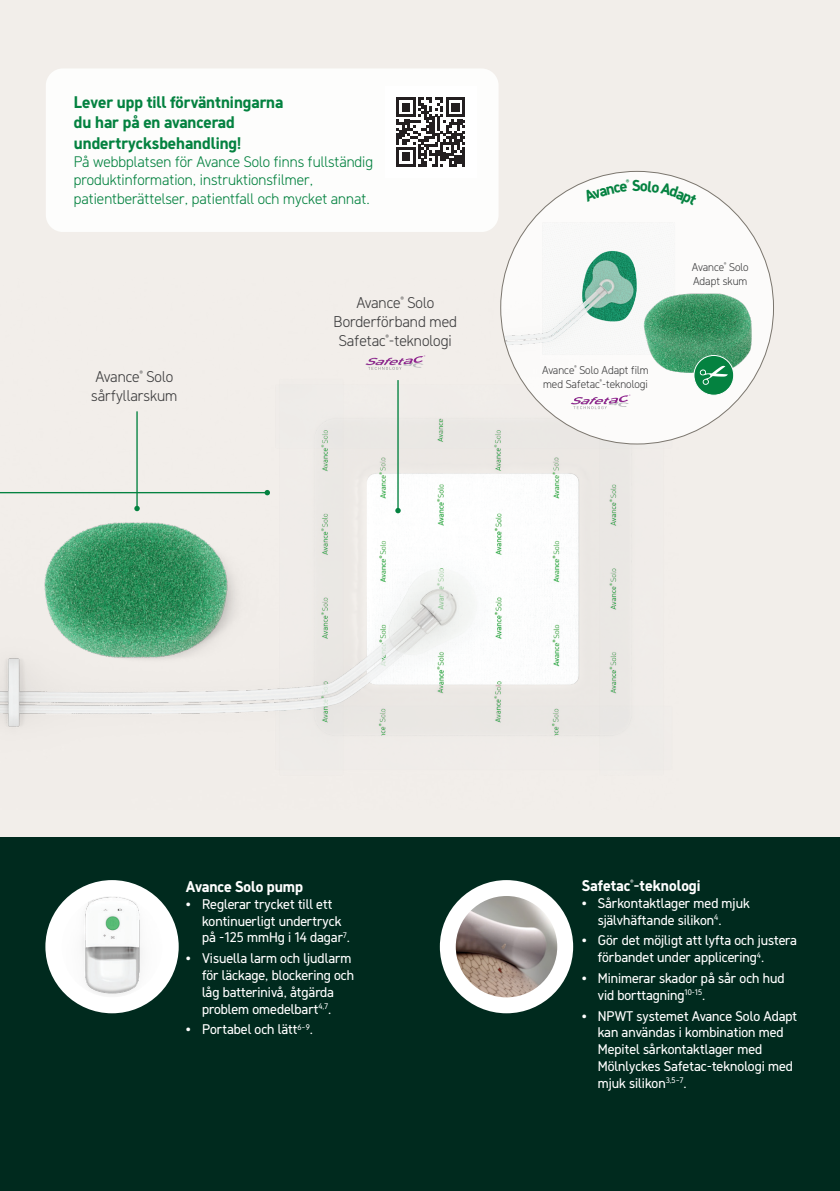
<style>
.page{position:relative;width:840px;height:1191px;background:#fff}
.page>*{position:absolute;margin:0;border:0;box-sizing:border-box;transform-origin:0 0}
.t1{font:700 16.8px/20.2px "Molnlycke Sans";color:#048240}
.t2{font:300 15.6px/18.6px "Molnlycke Sans";color:#3e3e3f;text-align:center}
.t3{font:700 15.6px "Molnlycke Sans";color:#fff}
.t4{font:300 15.2px/18.4px "Molnlycke Sans";color:#048240}
.t5{font:14px/16.8px "Molnlycke Sans";color:#fff}
.t6{font:300 11.4px/13.6px "Molnlycke Sans";color:#3e3e3f}
</style>
<div class="page">
<div style="left:0;top:0;width:839px;height:916px;background:#f2eeea"></div>
<img style="left:0;top:355px;width:647px;height:381px">
<div style="left:500px;top:171px;width:273px;height:273px;background:#fcfbfa;border-radius:50%"></div>
<img style="left:500px;top:171px;width:217px;height:273px">
<div style="left:46px;top:68px;width:452px;height:164px;background:#fdfdfc;border-radius:17px"></div>
<div style="left:0;top:837px;width:839px;height:354px;background:#002a1e"></div>
<hr style="left:0;top:492px;width:267px;height:1px;background:#048240">
<svg style="left:264px;top:490px;width:6px;height:5px"></svg>
<img style="left:22px;top:495px;width:237px;height:191px">
<hr style="left:397px;top:380px;width:1px;height:130px;background:#048240">
<svg style="left:395px;top:508px;width:5px;height:5px"></svg>
<hr style="left:136px;top:411px;width:2px;height:97px;background:#048240">
<svg style="left:134px;top:506px;width:6px;height:5px"></svg>
<div style="left:45px;top:880px;width:134px;height:133px;background:#fff;border-radius:50%"></div>
<img style="left:61px;top:896px;width:102px;height:101px;border-radius:51px">
<div style="left:439px;top:880px;width:134px;height:133px;background:#fff;border-radius:50%"></div>
<img style="left:455px;top:896px;width:102px;height:101px;border-radius:51px">
<img style="left:629px;top:289px;width:131px;height:93px">
<div style="left:693px;top:355px;width:40px;height:40px;background:#048240;border-radius:50%"></div>
<div style="left:693px;top:355px;width:40px;height:40px;border:1px solid #fff;border-radius:50%"></div>
<svg style="left:699px;top:366px;width:28px;height:19px"></svg>
<svg style="left:365px;top:355px;width:60px;height:15px"></svg>
<svg style="left:570px;top:394px;width:60px;height:15px"></svg>
<svg style="left:396px;top:98px;width:69px;height:69px"></svg>
<svg style="left:582px;top:180px;width:114px;height:26px"></svg>
<p class="t1" style="left:74px;top:92px;width:211px">Lever upp till förväntningarna du har på en avancerad undertrycksbehandling!</p>
<p class="t4" style="left:74px;top:152px;width:300px">På webbplatsen för Avance Solo finns fullständig produktinformation, instruktionsfilmer, patientberättelser, patientfall och mycket annat.</p>
<p class="t2" style="left:91px;top:367px;width:88px;text-align:left">Avance<sup>®</sup> Solo sårfyllarskum</p>
<p class="t2" style="left:333px;top:293px;width:125px">Avance<sup>®</sup> Solo<br>Borderförband med<br>Safetac<sup>®</sup>-teknologi</p>
<p class="t6" style="left:542px;top:363px;width:108px">Avance<sup>®</sup> Solo Adapt film med Safetac<sup>®</sup>-teknologi</p>
<p class="t6" style="left:691px;top:260px;width:58px">Avance<sup>®</sup> Solo<br>Adapt skum</p>
<p class="t3" style="left:186px;top:877px;width:119px">Avance Solo pump</p>
<p class="t5" style="left:202px;top:895px;width:149px;text-indent:-16px">• Reglerar trycket till ett kontinuerligt undertryck på -125 mmHg i 14 dagar<sup>7</sup>.</p>
<p class="t5" style="left:202px;top:949px;width:153px;text-indent:-16px">• Visuella larm och ljudlarm för läckage, blockering och låg batterinivå, åtgärda problem omedelbart<sup>4,7</sup>.</p>
<p class="t5" style="left:186px;top:1021px;width:128px">• Portabel och lätt<sup>6–9</sup>.</p>
<p class="t3" style="left:581px;top:876px;width:120px">Safetac<sup>®</sup>-teknologi</p>
<p class="t5" style="left:597px;top:894px;width:153px;text-indent:-16px">• Sårkontaktlager med mjuk självhäftande silikon<sup>4</sup>.</p>
<p class="t5" style="left:597px;top:932px;width:200px;text-indent:-16px">• Gör det möjligt att lyfta och justera förbandet under applicering<sup>4</sup>.</p>
<p class="t5" style="left:597px;top:969px;width:188px;text-indent:-16px">• Minimerar skador på sår och hud vid borttagning<sup>10-15</sup>.</p>
<p class="t5" style="left:597px;top:1007px;width:201px;text-indent:-16px">• NPWT systemet Avance Solo Adapt kan användas i kombination med<br>Mepitel sårkontaktlager med<br>Mölnlyckes Safetac-teknologi med mjuk silikon<sup>3,5–7</sup>.</p>
</div>
